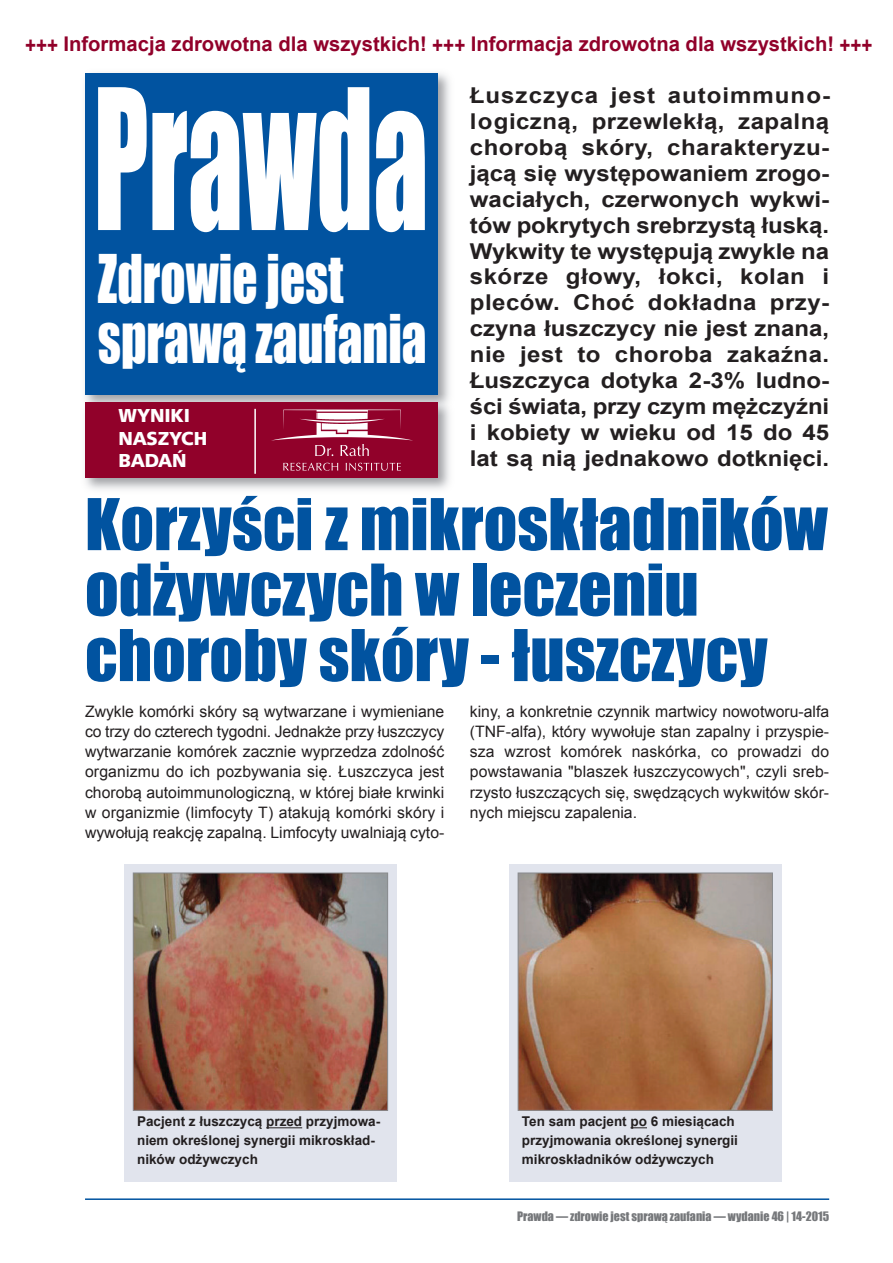
<style>
.page{position:relative;width:893px;height:1263px;background:#fff}
.page>*{position:absolute;margin:0;border:0;box-sizing:border-box;transform-origin:0 0}
.t1{font:180.75px "Impact";color:#fff;scale:.61 1}
.t2{font:65.85px/65.4px "Impact";color:#0153a0}
.t3{font:61.65px/59.7px "Impact";color:#fff;scale:.8 1}
.t4{font:700 21.9px/26px "Arial";color:#231f20;text-align:justify;scale:1.1 1}
.t5{font:700 20.25px "Arial";color:#91012a}
.t6{font:700 19.5px/22.5px "F015 TCE";letter-spacing:-.01em;color:#fff}
.t7{font:15.75px/20.2px "Arial";color:#231f20;text-align:justify}
.t8{font:700 13.5px/18.8px "Arial";color:#231f20}
.t9{font:12px "Impact";color:#76787b}
.s1{font-family:"Frutiger LT";font-weight:900;font-stretch:condensed;font-size:22.5px}
</style>
<div class="page">
<img style="left:85px;top:73px;width:365px;height:423px">
<div style="left:85px;top:74px;width:353px;height:321px;background:#0153a0"></div>
<svg style="left:245px;top:496px;width:13px;height:2px"></svg>
<div style="left:85px;top:402px;width:353px;height:76px;background:#91012a"></div>
<svg style="left:283px;top:463px;width:55px;height:8px"></svg>
<svg style="left:346px;top:463px;width:55px;height:8px"></svg>
<svg style="left:271px;top:409px;width:142px;height:47px"></svg>
<img style="left:317px;top:413px;width:50px;height:6px">
<img style="left:322px;top:423px;width:46px;height:10px">
<hr style="left:254px;top:409px;width:2px;height:65px;background:#fff">
<hr style="left:85px;top:1198px;width:744px;height:2px;background:#0153a0">
<div style="left:124px;top:864px;width:272px;height:318px;background:#e1e4ed"></div>
<img style="left:135px;top:874px;width:251px;height:235px">
<div style="left:133px;top:872px;width:255px;height:239px;border:1px solid #8a8c8f"></div>
<hr style="left:266px;top:1127px;width:36px;height:1px;background:#231f20">
<div style="left:509px;top:864px;width:272px;height:318px;background:#e1e4ed"></div>
<img style="left:520px;top:874px;width:251px;height:235px">
<div style="left:518px;top:872px;width:255px;height:239px;border:1px solid #8a8c8f"></div>
<svg style="left:630px;top:1127px;width:17px;height:1px"></svg>
<p class="t5" style="left:25px;top:33px;width:849px"><span class="s1">+++</span> Informacja zdrowotna dla wszystkich! <span class="s1">+++</span> Informacja zdrowotna dla wszystkich! <span class="s1">+++</span></p>
<h1 class="t1" style="left:94px;top:48px;width:550px">Prawda</h1>
<p class="t4" style="left:470px;top:82px;width:328px">Łuszczyca jest autoimmuno&shy;logiczną, przewlekłą, zapalną chorobą skóry, charakteryzu&shy;jącą się występowaniem zrogo&shy;waciałych, czerwonych wykwi&shy;tów pokrytych srebrzystą łuską.<br>Wykwity te występują zwykle na skórze głowy, łokci, kolan i pleców. Choć dokładna przy&shy;czyna łuszczycy nie jest znana, nie jest to choroba zakaźna.<br>Łuszczyca dotyka 2-3% ludno&shy;ści świata, przy czym mężczyźni i kobiety w wieku od 15 do 45 lat są nią jednakowo dotknięci.</p>
<h3 class="t3" style="left:98px;top:249px;width:413px">Zdrowie jest sprawą zaufania</h3>
<p class="t6" style="left:118px;top:404px;width:91px">WYNIKI<br>NASZYCH<br>BADAŃ</p>
<h2 class="t2" style="left:85px;top:491px;width:744px">Korzyści z mikroskładników odżywczych w leczeniu choroby skóry - łuszczycy</h2>
<p class="t7" style="left:85px;top:701px;width:361px">Zwykle komórki skóry są wytwarzane i wymieniane co trzy do czterech tygodni. Jednakże przy łuszczycy wytwarzanie komórek zacznie wyprzedza zdolność organizmu do ich pozbywania się. Łuszczyca jest chorobą autoimmunologiczną, w której białe krwinki w organizmie (limfocyty T) atakują komórki skóry i wywołują reakcję zapalną. Limfocyty uwalniają cyto-</p>
<p class="t7" style="left:470px;top:701px;width:361px">kiny, a konkretnie czynnik martwicy nowotworu-alfa (TNF-alfa), który wywołuje stan zapalny i przyspie&shy;sza wzrost komórek naskórka, co prowadzi do powstawania "blaszek łuszczycowych", czyli sreb&shy;rzysto łuszczących się, swędzących wykwitów skór&shy;nych miejscu zapalenia.</p>
<p class="t8" style="left:137px;top:1112px;width:244px">Pacjent z łuszczycą przed przyjmowa&shy;niem określonej synergii mikroskład&shy;ników odżywczych</p>
<p class="t8" style="left:522px;top:1112px;width:218px">Ten sam pacjent po 6 miesiącach przyjmowania określonej synergii mikroskładników odżywczych</p>
<p class="t9" style="left:517px;top:1209px;width:313px">Prawda — zdrowie jest sprawą zaufania — wydanie 46 | 14-2015</p>
</div>
